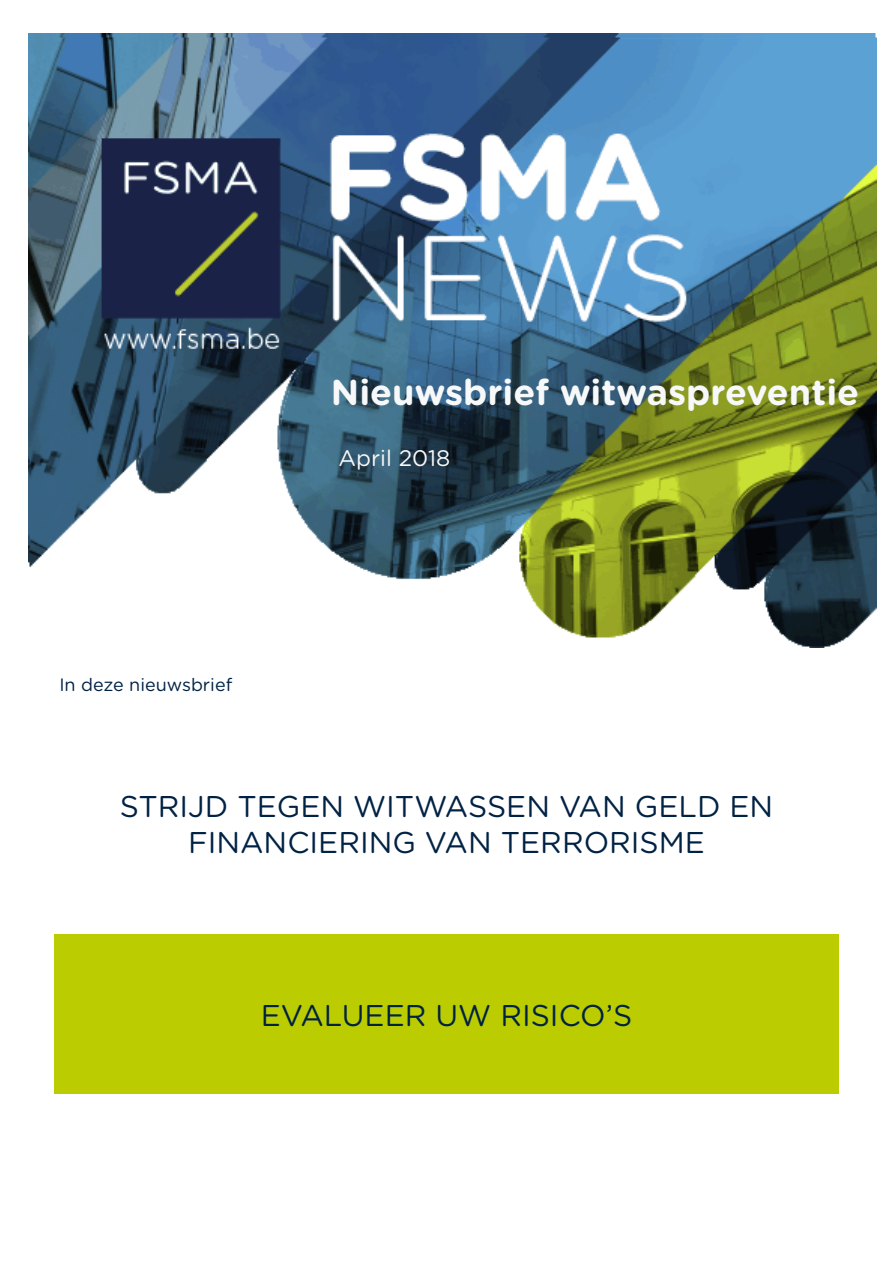
<style>
.page{position:relative;width:893px;height:1263px;background:#fff}
.page>*{position:absolute;margin:0;border:0;box-sizing:border-box;transform-origin:0 0}
.t1{font:700 36px "Gotham Rounded";color:#f7f8f9}
.Paragraph_Style_1{font:30px/36px "Gotham Rounded";color:#024;text-align:center}
.t2{font:22.5px "Gotham Rounded";color:#f7f8f9}
.t3{font:18px "Gotham Rounded";color:#024}
</style>
<div class="page">
<img style="left:29px;top:34px;width:847px;height:613px">
<div style="left:54px;top:935px;width:785px;height:159px;background:#bc0"></div>
<p class="t1" style="left:331px;top:365px;width:530px">Nieuwsbrief witwaspreventie</p>
<p class="t3" style="left:59px;top:672px;width:174px">In deze nieuwsbrief</p>
<p class="t2" style="left:338px;top:443px;width:113px">April 2018</p>
<p class="Paragraph_Style_1" style="left:120px;top:787px;width:655px">STRIJD TEGEN WITWASSEN VAN GELD EN<br>FINANCIERING VAN TERRORISME</p>
<p class="Paragraph_Style_1" style="left:261px;top:996px;width:373px">EVALUEER UW RISICO’S</p>
</div>
